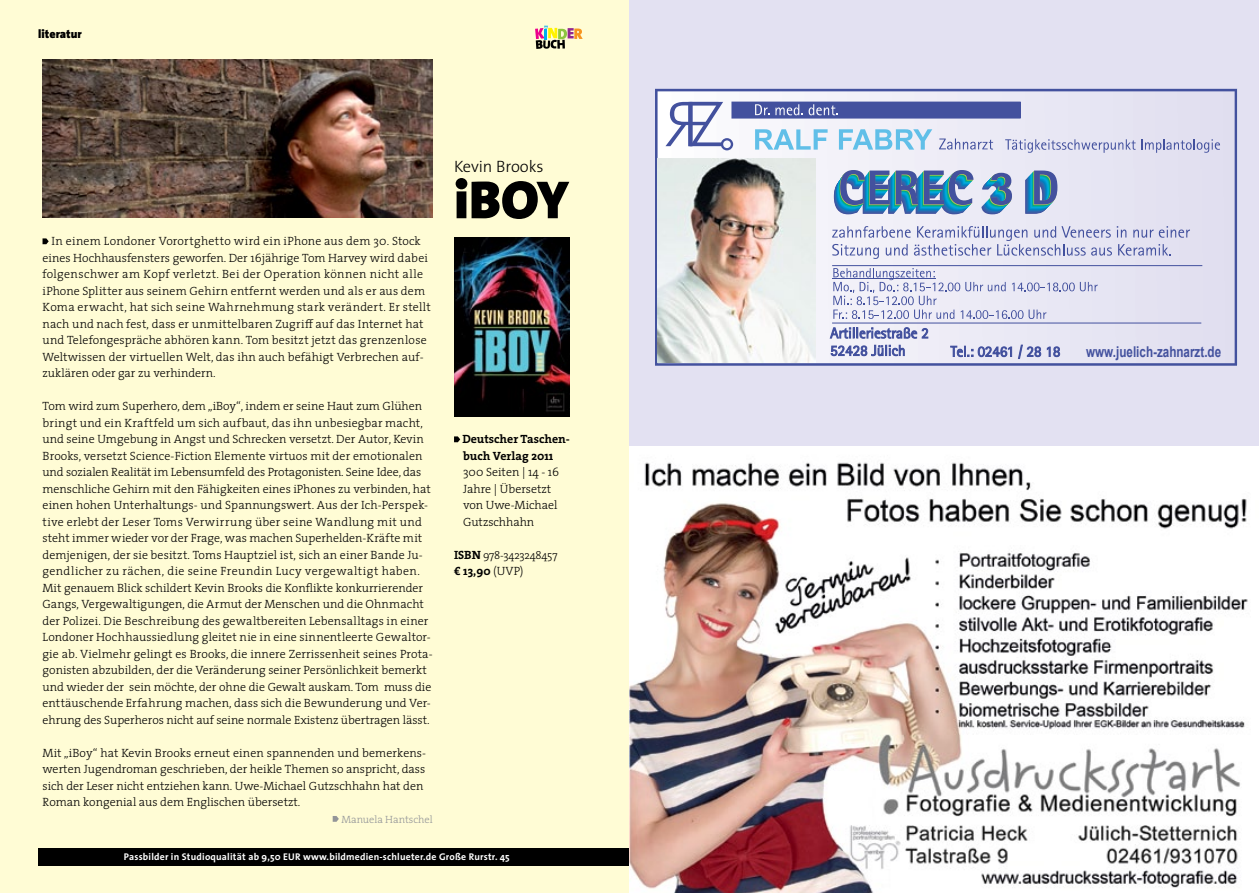
<style>
.page{position:relative;width:1259px;height:893px;background:#fff}
.page>*{position:absolute;margin:0;border:0;box-sizing:border-box;transform-origin:0 0}
.t1{font:900 54px "The Sans";color:#000}
.t2{font:300 16.5px "The Sans";color:#000}
.t3{font:700 14.85px "Arial";color:#43519e;scale:.78 1}
.t4{font:300 12px/16.5px "The Serif";color:#000}
.t5{font:700 12px/16.5px "The Serif";color:#000}
.t6{font:900 12px "The Sans";color:#000}
.t7{font:300 11.25px "The Serif";letter-spacing:-.02em;color:#000}
.t8{font:300 10.5px "The Serif";color:#939598}
.t9{font:700 9.75px "The Sans";letter-spacing:.02em;color:#fff}
.s1{font-weight:700;font-size:12px}
.s2{font-weight:300}
</style>
<div class="page">
<div style="left:0;top:0;width:629px;height:893px;background:#fffcd5"></div>
<svg style="left:43px;top:238px;width:6px;height:6px"></svg>
<svg style="left:333px;top:816px;width:6px;height:6px"></svg>
<img style="left:454px;top:237px;width:116px;height:179px">
<svg style="left:454px;top:436px;width:6px;height:6px"></svg>
<img style="left:43px;top:60px;width:390px;height:158px">
<svg style="left:535px;top:26px;width:48px;height:23px"></svg>
<div style="left:629px;top:0;width:630px;height:446px;background:#e3e1f2"></div>
<svg style="left:655px;top:89px;width:582px;height:277px"></svg>
<div style="left:732px;top:102px;width:288px;height:16px;background:#43519e"></div>
<div style="left:731px;top:102px;width:289px;height:17px;border:1px solid #43519e"></div>
<svg style="left:755px;top:104px;width:14px;height:11px"></svg>
<svg style="left:775px;top:104px;width:63px;height:11px"></svg>
<svg style="left:1005px;top:139px;width:130px;height:14px"></svg>
<svg style="left:1141px;top:139px;width:79px;height:14px"></svg>
<svg style="left:1080px;top:282px;width:17px;height:9px"></svg>
<svg style="left:833px;top:268px;width:241px;height:51px"></svg>
<hr style="left:832px;top:279px;width:103px;height:1px;background:#43519e">
<svg style="left:939px;top:138px;width:54px;height:12px"></svg>
<svg style="left:832px;top:226px;width:358px;height:33px"></svg>
<svg style="left:755px;top:129px;width:72px;height:21px;background:#b3dcf2"></svg>
<svg style="left:839px;top:129px;width:93px;height:21px"></svg>
<svg style="left:830px;top:326px;width:98px;height:30px"></svg>
<svg style="left:950px;top:345px;width:110px;height:14px"></svg>
<hr style="left:832px;top:265px;width:370px;height:1px;background:#43519e">
<hr style="left:832px;top:323px;width:369px;height:1px;background:#43519e">
<img style="left:658px;top:159px;width:157px;height:204px">
<svg style="left:834px;top:170px;width:223px;height:44px"></svg>
<svg style="left:665px;top:102px;width:68px;height:48px;background:#c3c7e0"></svg>
<img style="left:629px;top:462px;width:619px;height:431px">
<p class="t6" style="left:38px;top:24px;width:45px">literatur</p>
<p class="t4" style="left:43px;top:233px;width:390px;text-indent:9px">In einem Londoner Vorortghetto wird ein iPhone aus dem 30. Stock eines Hochhausfensters geworfen. Der 16jährige Tom Harvey wird dabei folgenschwer am Kopf verletzt. Bei der Operation können nicht alle iPhone Splitter aus seinem Gehirn entfernt werden und als er aus dem Koma erwacht, hat sich seine Wahrnehmung stark verändert. Er stellt nach und nach fest, dass er unmittelbaren Zugriff auf das Internet hat und Telefongespräche abhören kann. Tom besitzt jetzt das grenzenlose Weltwissen der virtuellen Welt, das ihn auch befähigt Verbrechen auf&shy;zuklären oder gar zu verhindern.</p>
<p class="t4" style="left:43px;top:398px;width:391px">Tom wird zum Superhero, dem „iBoy“, indem er seine Haut zum Glühen bringt und ein Kraftfeld um sich aufbaut, das ihn unbesiegbar macht, und seine Umgebung in Angst und Schrecken versetzt. Der Autor, Kevin Brooks, versetzt Science-Fiction Elemente virtuos mit der emotionalen und sozialen Realität im Lebensumfeld des Protagonisten. Seine Idee, das menschliche Gehirn mit den Fähigkeiten eines iPhones zu verbinden, hat einen hohen Unterhaltungs- und Spannungswert. Aus der Ich-Perspek&shy;tive erlebt der Leser Toms Verwirrung über seine Wandlung mit und steht immer wieder vor der Frage, was machen Superhelden-Kräfte mit demjenigen, der sie besitzt. Toms Hauptziel ist, sich an einer Bande Ju&shy;gendlicher zu rächen, die seine Freundin Lucy vergewaltigt haben.<br>Mit genauem Blick schildert Kevin Brooks die Konflikte konkurrierender Gangs, Vergewaltigungen, die Armut der Menschen und die Ohnmacht der Polizei. Die Beschreibung des gewaltbereiten Lebensalltags in einer Londoner Hochhaussiedlung gleitet nie in eine sinnentleerte Gewaltor&shy;gie ab. Vielmehr gelingt es Brooks, die innere Zerrissenheit seines Prota&shy;gonisten abzubilden, der die Veränderung seiner Persönlichkeit bemerkt und wieder der sein möchte, der ohne die Gewalt auskam. Tom muss die enttäuschende Erfahrung machen, dass sich die Bewunderung und Ver&shy;ehrung des Superheros nicht auf seine normale Existenz übertragen lässt.</p>
<p class="t4" style="left:43px;top:744px;width:385px">Mit „iBoy“ hat Kevin Brooks erneut einen spannenden und bemerkens&shy;werten Jugendroman geschrieben, der heikle Themen so anspricht, dass sich der Leser nicht entziehen kann. Uwe-Michael Gutzschhahn hat den Roman kongenial aus dem Englischen übersetzt.</p>
<p class="t8" style="left:341px;top:811px;width:93px">Manuela Hantschel</p>
<h2 class="t2" style="left:454px;top:153px;width:91px">Kevin Brooks</h2>
<h1 class="t1" style="left:454px;top:154px;width:116px">iBOY</h1>
<p class="t5" style="left:462px;top:431px;width:109px">Deutscher Taschen&shy;buch Verlag 2011</p>
<p class="t4" style="left:463px;top:464px;width:98px">300 Seiten | 14 - 16<br>Jahre | Übersetzt von Uwe-Michael<br>Gutzschhahn</p>
<p class="t7" style="left:454px;top:546px;width:105px"><span class="s1">ISBN</span> 978-3423248457</p>
<p class="t5" style="left:454px;top:563px;width:71px">€ 13,90 <span class="s2">(UVP)</span></p>
<p class="t9" style="left:124px;top:848px;width:387px">Passbilder in Studioqualität ab 9,50 EUR www.bildmedien-schlueter.de Große Rurstr. 45</p>
<p class="t3" style="left:1086px;top:342px;width:175px">www.juelich-zahnarzt.de</p>
</div>
